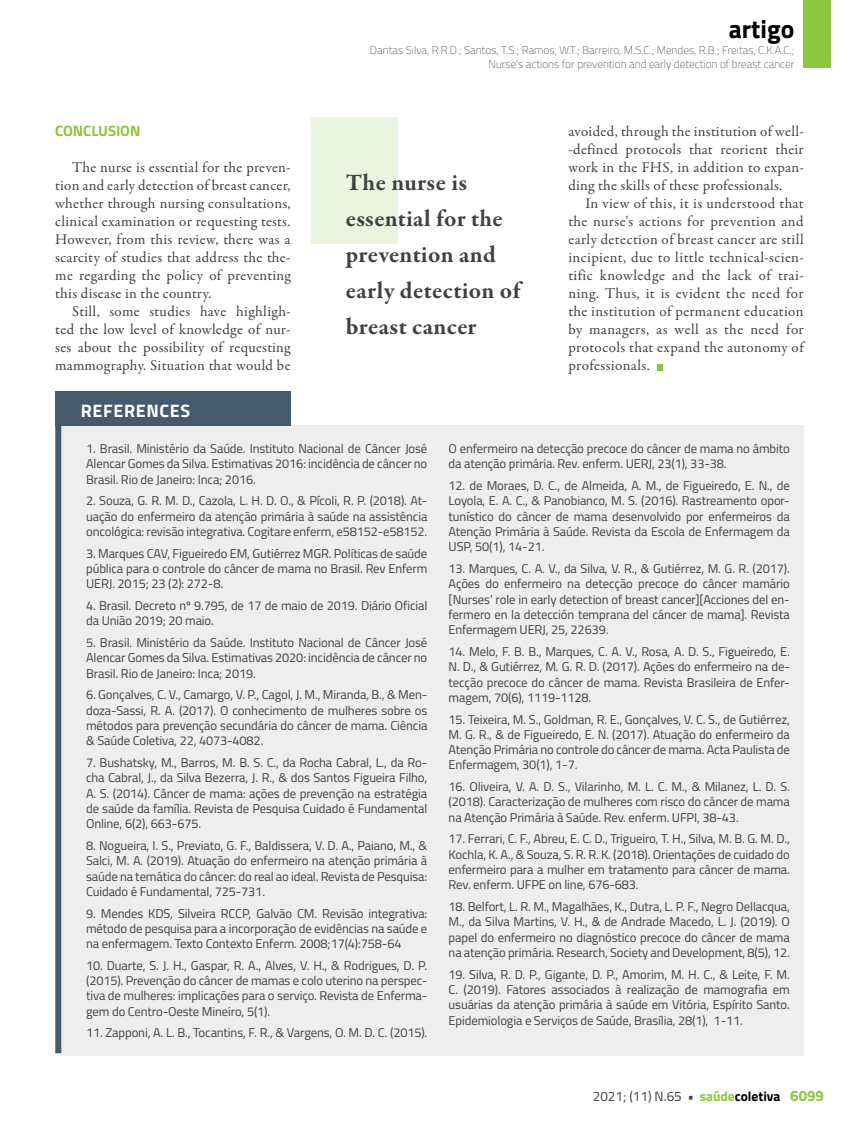
<style>
.page{position:relative;width:859px;height:1132px;background:#fff}
.page>*{position:absolute;margin:0;border:0;box-sizing:border-box;transform-origin:0 0}
.t1{font:700 25.5px "Titillium";color:#000}
.t2{font:700 24px/36px "Garamond Premr Pro";letter-spacing:.015em;color:#414042}
.t3{font:700 18px "Titillium";letter-spacing:.035em;color:#fff}
.t4{font:15px/18px "Garamond Premr Pro";letter-spacing:.02em;color:#414042;text-align:justify}
.t5{font:700 15px "Titillium";letter-spacing:-.005em;color:#8dc63f}
.t6{font:13.5px "Titillium";color:#414042}
.t7{font:12.75px/15.3px "Titillium";letter-spacing:-.01em;color:#414042;text-align:justify}
.t8{font:100 11.25px/13.5px "Titillium";color:#414042;text-align:right}
.s1{font-weight:700}
.s2{font-weight:700;color:#8dc63f}
.s3{font-weight:700;color:#000}
.s4{font-weight:700;font-size:15px;color:#8dc63f}
</style>
<div class="page">
<div style="left:804px;top:0;width:27px;height:68px;background:#8dc63f"></div>
<svg style="left:657px;top:364px;width:6px;height:6px"></svg>
<div style="left:61px;top:425px;width:743px;height:629px;background:#eeeeef"></div>
<div style="left:55px;top:391px;width:236px;height:35px;background:#455a6c"></div>
<div style="left:55px;top:407px;width:6px;height:645px;background:#455a6c"></div>
<div style="left:312px;top:118px;width:86px;height:126px;background:#ebf4de"></div>
<p class="t5" style="left:55px;top:119px;width:87px">CONCLUSION</p>
<p class="t4" style="left:55px;top:158px;width:237px;text-indent:17px">The nurse is essential for the preven&shy;tion and early detection of breast cancer, whether through nursing consultations, clinical examination or requesting tests.<br>However, from this review, there was a scarcity of studies that address the the&shy;me regarding the policy of preventing this disease in the country.</p>
<p class="t4" style="left:55px;top:302px;width:237px;text-indent:17px">Still, some studies have highligh&shy;ted the low level of knowledge of nur&shy;ses about the possibility of requesting mammography. Situation that would be</p>
<h1 class="t1" style="left:729px;top:10px;width:67px">artigo</h1>
<p class="t8" style="left:370px;top:43px;width:426px">Dantas Silva, R.R.D.; Santos, T.S.; Ramos, W.T.; Barreiro, M.S.C.; Mendes, R.B.; Freitas, C.K.A.C.;<br>Nurse's actions for prevention and early detection of breast cancer</p>
<h2 class="t2" style="left:346px;top:165px;width:176px">The nurse is essential for the prevention and early detection of breast cancer</h2>
<p class="t4" style="left:568px;top:122px;width:237px">avoided, through the institution of well--defined protocols that reorient their work in the FHS, in addition to expan&shy;ding the skills of these professionals.</p>
<p class="t4" style="left:568px;top:194px;width:237px;text-indent:17px">In view of this, it is understood that the nurse's actions for prevention and early detection of breast cancer are still incipient, due to little technical-scien&shy;tific knowledge and the lack of trai&shy;ning. Thus, it is evident the need for the institution of permanent education by managers, as well as the need for protocols that expand the autonomy of professionals.</p>
<h3 class="t3" style="left:81px;top:397px;width:111px">REFERENCES</h3>
<p class="t7" style="left:86px;top:440px;width:343px">1. Brasil. Ministério da Saúde. Instituto Nacional de Câncer José Alencar Gomes da Silva. Estimativas 2016: incidência de câncer no Brasil. Rio de Janeiro: Inca; 2016.</p>
<p class="t7" style="left:86px;top:492px;width:343px">2. Souza, G. R. M. D., Cazola, L. H. D. O., &amp; Pícoli, R. P. (2018). At&shy;uação do enfermeiro da atenção primária à saúde na assistência oncológica: revisão integrativa. Cogitare enferm, e58152-e58152.</p>
<p class="t7" style="left:86px;top:544px;width:343px">3. Marques CAV, Figueiredo EM, Gutiérrez MGR. Políticas de saúde pública para o controle do câncer de mama no Brasil. Rev Enferm UERJ. 2015; 23 (2): 272-8.</p>
<p class="t7" style="left:86px;top:597px;width:343px">4. Brasil. Decreto nº 9.795, de 17 de maio de 2019. Diário Oficial da União 2019; 20 maio.</p>
<p class="t7" style="left:86px;top:634px;width:343px">5. Brasil. Ministério da Saúde. Instituto Nacional de Câncer José Alencar Gomes da Silva. Estimativas 2020: incidência de câncer no Brasil. Rio de Janeiro: Inca; 2019.</p>
<p class="t7" style="left:86px;top:686px;width:343px">6. Gonçalves, C. V., Camargo, V. P., Cagol, J. M., Miranda, B., &amp; Men&shy;doza-Sassi, R. A. (2017). O conhecimento de mulheres sobre os métodos para prevenção secundária do câncer de mama. Ciência &amp; Saúde Coletiva, 22, 4073-4082.</p>
<p class="t7" style="left:86px;top:754px;width:343px">7. Bushatsky, M., Barros, M. B. S. C., da Rocha Cabral, L., da Ro&shy;cha Cabral, J., da Silva Bezerra, J. R., &amp; dos Santos Figueira Filho, A. S. (2014). Câncer de mama: ações de prevenção na estratégia de saúde da família. Revista de Pesquisa Cuidado é Fundamental Online, 6(2), 663-675.</p>
<p class="t7" style="left:86px;top:836px;width:343px">8. Nogueira, I. S., Previato, G. F., Baldissera, V. D. A., Paiano, M., &amp; Salci, M. A. (2019). Atuação do enfermeiro na atenção primária à saúde na temática do câncer: do real ao ideal. Revista de Pesquisa:<br>Cuidado é Fundamental, 725-731.</p>
<p class="t7" style="left:86px;top:904px;width:343px">9. Mendes KDS, Silveira RCCP, Galvão CM. Revisão integrativa: método de pesquisa para a incorporação de evidências na saúde e na enfermagem. Texto Contexto Enferm. 2008;17(4):758-64</p>
<p class="t7" style="left:86px;top:956px;width:343px">10. Duarte, S. J. H., Gaspar, R. A., Alves, V. H., &amp; Rodrigues, D. P. (2015). Prevenção do câncer de mamas e colo uterino na perspec&shy;tiva de mulheres: implicações para o serviço. Revista de Enferma&shy;gem do Centro-Oeste Mineiro, 5(1).</p>
<p class="t7" style="left:86px;top:1024px;width:343px">11. Zapponi, A. L. B., Tocantins, F. R., &amp; Vargens, O. M. D. C. (2015).</p>
<p class="t7" style="left:449px;top:440px;width:343px">O enfermeiro na detecção precoce do câncer de mama no âmbito da atenção primária. Rev. enferm. UERJ, 23(1), 33-38.</p>
<p class="t7" style="left:449px;top:477px;width:343px">12. de Moraes, D. C., de Almeida, A. M., de Figueiredo, E. N., de Loyola, E. A. C., &amp; Panobianco, M. S. (2016). Rastreamento opor&shy;tunístico do câncer de mama desenvolvido por enfermeiros da Atenção Primária à Saúde. Revista da Escola de Enfermagem da USP, 50(1), 14-21.</p>
<p class="t7" style="left:449px;top:560px;width:343px">13. Marques, C. A. V., da Silva, V. R., &amp; Gutiérrez, M. G. R. (2017).<br>Ações do enfermeiro na detecção precoce do câncer mamário [Nurses’ role in early detection of breast cancer][Acciones del en&shy;fermero en la detección temprana del cáncer de mama]. Revista Enfermagem UERJ, 25, 22639.</p>
<p class="t7" style="left:449px;top:643px;width:343px">14. Melo, F. B. B., Marques, C. A. V., Rosa, A. D. S., Figueiredo, E.<br>N. D., &amp; Gutiérrez, M. G. R. D. (2017). Ações do enfermeiro na de&shy;tecção precoce do câncer de mama. Revista Brasileira de Enfer&shy;magem, 70(6), 1119-1128.</p>
<p class="t7" style="left:449px;top:710px;width:343px">15. Teixeira, M. S., Goldman, R. E., Gonçalves, V. C. S., de Gutiérrez, M. G. R., &amp; de Figueiredo, E. N. (2017). Atuação do enfermeiro da Atenção Primária no controle do câncer de mama. Acta Paulista de Enfermagem, 30(1), 1-7.</p>
<p class="t7" style="left:449px;top:778px;width:343px">16. Oliveira, V. A. D. S., Vilarinho, M. L. C. M., &amp; Milanez, L. D. S. (2018). Caracterização de mulheres com risco do câncer de mama na Atenção Primária à Saúde. Rev. enferm. UFPI, 38-43.</p>
<p class="t7" style="left:449px;top:830px;width:343px">17. Ferrari, C. F., Abreu, E. C. D., Trigueiro, T. H., Silva, M. B. G. M. D., Kochla, K. A., &amp; Souza, S. R. R. K. (2018). Orientações de cuidado do enfermeiro para a mulher em tratamento para câncer de mama.<br>Rev. enferm. UFPE on line, 676-683.</p>
<p class="t7" style="left:449px;top:898px;width:343px">18. Belfort, L. R. M., Magalhães, K., Dutra, L. P. F., Negro‐Dellacqua, M., da Silva Martins, V. H., &amp; de Andrade Macedo, L. J. (2019). O papel do enfermeiro no diagnóstico precoce do câncer de mama na atenção primária. Research, Society and Development, 8(5), 12.</p>
<p class="t7" style="left:449px;top:965px;width:343px">19. Silva, R. D. P., Gigante, D. P., Amorim, M. H. C., &amp; Leite, F. M.<br>C. (2019). Fatores associados à realização de mamografia em usuárias da atenção primária à saúde em Vitória, Espírito Santo.<br>Epidemiologia e Serviços de Saúde, Brasília, 28(1), 1-11.</p>
<p class="t6" style="left:593px;top:1086px;width:233px">2021; (11) N.65 <span class="s1">•</span> <span class="s2">saúde</span><span class="s3">coletiva</span> <span class="s4">6099</span></p>
</div>
